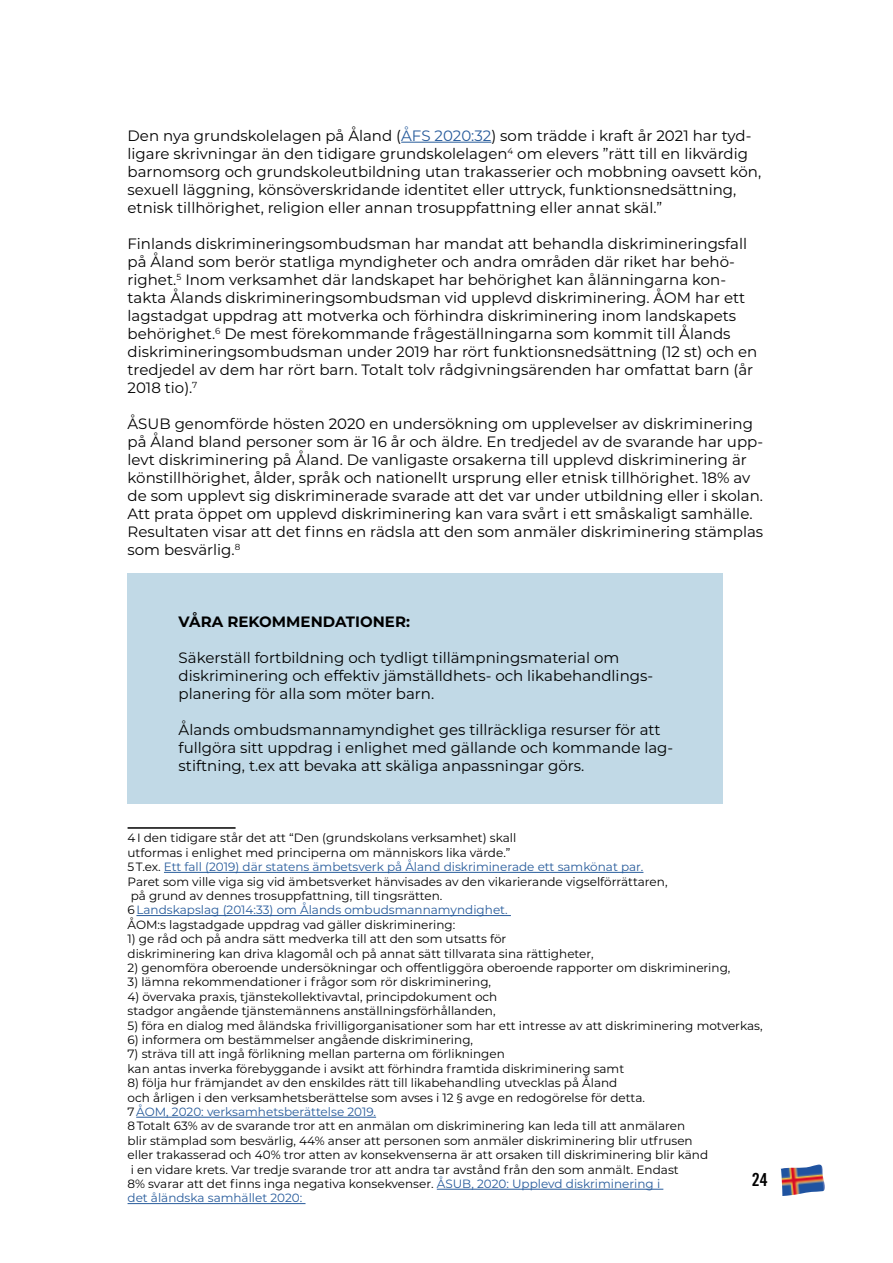
<style>
.page{position:relative;width:893px;height:1263px;background:#fff}
.page>*{position:absolute;margin:0;border:0;box-sizing:border-box;transform-origin:0 0}
.t1{font:18px "Trade Gothic LT Bold Cond Twenty";color:#000}
.t2{font:15px/18px "Montserrat";color:#000}
.t3{font:700 15px "Montserrat";color:#000}
.t4{font:12px/14.4px "Montserrat";color:#000}
.s1{color:#275b9b}
</style>
<div class="page">
<img style="left:781px;top:1164px;width:44px;height:32px">
<div style="left:128px;top:573px;width:595px;height:231px;background:#c1d9e6"></div>
<hr style="left:401px;top:142px;width:90px;height:1px;background:#275b9b">
<hr style="left:128px;top:827px;width:108px;height:2px;background:#000">
<hr style="left:164px;top:872px;width:479px;height:1px;background:#275b9b">
<hr style="left:136px;top:915px;width:375px;height:1px;background:#275b9b">
<hr style="left:136px;top:1117px;width:240px;height:1px;background:#275b9b">
<hr style="left:437px;top:1189px;width:226px;height:1px;background:#275b9b">
<hr style="left:128px;top:1203px;width:178px;height:1px;background:#275b9b">
<p class="t2" style="left:128px;top:126px;width:635px">Den nya grundskolelagen på Åland (<span class="s1">ÅFS 2020:32</span>) som trädde i kraft år 2021 har tyd&shy;ligare skrivningar än den tidigare grundskolelagen<sup>4</sup> om elevers ”rätt till en likvärdig barnomsorg och grundskoleutbildning utan trakasserier och mobbning oavsett kön, sexuell läggning, könsöverskridande identitet eller uttryck, funktionsnedsättning, etnisk tillhörighet, religion eller annan trosuppfattning eller annat skäl.”</p>
<p class="t2" style="left:128px;top:234px;width:631px">Finlands diskrimineringsombudsman har mandat att behandla diskrimineringsfall på Åland som berör statliga myndigheter och andra områden där riket har behö&shy;righet.<sup>5</sup> Inom verksamhet där landskapet har behörighet kan ålänningarna kon&shy;takta Ålands diskrimineringsombudsman vid upplevd diskriminering. ÅOM har ett lagstadgat uppdrag att motverka och förhindra diskriminering inom landskapets behörighet.<sup>6</sup> De mest förekommande frågeställningarna som kommit till Ålands diskrimineringsombudsman under 2019 har rört funktionsnedsättning (12 st) och en tredjedel av dem har rört barn. Totalt tolv rådgivningsärenden har omfattat barn (år 2018 tio).<sup>7</sup></p>
<p class="t2" style="left:128px;top:414px;width:637px">ÅSUB genomförde hösten 2020 en undersökning om upplevelser av diskriminering på Åland bland personer som är 16 år och äldre. En tredjedel av de svarande har upp&shy;levt diskriminering på Åland. De vanligaste orsakerna till upplevd diskriminering är könstillhörighet, ålder, språk och nationellt ursprung eller etnisk tillhörighet. 18% av de som upplevt sig diskriminerade svarade att det var under utbildning eller i skolan.<br>Att prata öppet om upplevd diskriminering kan vara svårt i ett småskaligt samhälle.<br>Resultaten visar att det finns en rädsla att den som anmäler diskriminering stämplas som besvärlig.<sup>8</sup></p>
<p class="t3" style="left:179px;top:611px;width:233px">VÅRA REKOMMENDATIONER:</p>
<p class="t2" style="left:179px;top:648px;width:476px">Säkerställ fortbildning och tydligt tillämpningsmaterial om diskriminering och effektiv jämställdhets- och likabehandlings&shy;planering för alla som möter barn.</p>
<p class="t2" style="left:179px;top:720px;width:496px">Ålands ombudsmannamyndighet ges tillräckliga resurser för att fullgöra sitt uppdrag i enlighet med gällande och kommande lag&shy;stiftning, t.ex att bevaka att skäliga anpassningar görs.</p>
<p class="t4" style="left:128px;top:830px;width:541px">4 I den tidigare står det att “Den (grundskolans verksamhet) skall<br>utformas i enlighet med principerna om människors lika värde.”<br>5 T.ex. <span class="s1">Ett fall (2019) där statens ämbetsverk på Åland diskriminerade ett samkönat par.<br></span>Paret som ville viga sig vid ämbetsverket hänvisades av den vikarierande vigselförrättaren, på grund av dennes trosuppfattning, till tingsrätten.<br>6 <span class="s1">Landskapslag (2014:33) om Ålands ombudsmannamyndighet.<br></span>ÅOM:s lagstadgade uppdrag vad gäller diskriminering:</p>
<p class="t4" style="left:128px;top:931px;width:468px">1) ge råd och på andra sätt medverka till att den som utsatts för diskriminering kan driva klagomål och på annat sätt tillvarata sina rättigheter,</p>
<p class="t4" style="left:128px;top:960px;width:604px">2) genomföra oberoende undersökningar och offentliggöra oberoende rapporter om diskriminering,</p>
<p class="t4" style="left:128px;top:974px;width:365px">3) lämna rekommendationer i frågor som rör diskriminering,</p>
<p class="t4" style="left:128px;top:989px;width:371px">4) övervaka praxis, tjänstekollektivavtal, principdokument och stadgor angående tjänstemännens anställningsförhållanden,</p>
<p class="t4" style="left:128px;top:1018px;width:636px">5) föra en dialog med åländska frivilligorganisationer som har ett intresse av att diskriminering motverkas,</p>
<p class="t4" style="left:128px;top:1032px;width:347px">6) informera om bestämmelser angående diskriminering,</p>
<p class="t4" style="left:128px;top:1046px;width:498px">7) sträva till att ingå förlikning mellan parterna om förlikningen<br>kan antas inverka förebyggande i avsikt att förhindra framtida diskriminering samt</p>
<p class="t4" style="left:128px;top:1075px;width:582px">8) följa hur främjandet av den enskildes rätt till likabehandling utvecklas på Åland<br>och årligen i den verksamhetsberättelse som avses i 12 § avge en redogörelse för detta.<br>7 <span class="s1">ÅOM, 2020: verksamhetsberättelse 2019.<br></span>8 Totalt 63% av de svarande tror att en anmälan om diskriminering kan leda till att anmälaren<br>blir stämplad som besvärlig, 44% anser att personen som anmäler diskriminering blir utfrusen eller trakasserad och 40% tror atten av konsekvenserna är att orsaken till diskriminering blir känd i en vidare krets. Var tredje svarande tror att andra tar avstånd från den som anmält. Endast<br>8% svarar att det finns inga negativa konsekvenser. <span class="s1">ÅSUB, 2020: Upplevd diskriminering i<br>det åländska samhället 2020:</span></p>
<p class="t1" style="left:752px;top:1168px;width:17px">24</p>
</div>
